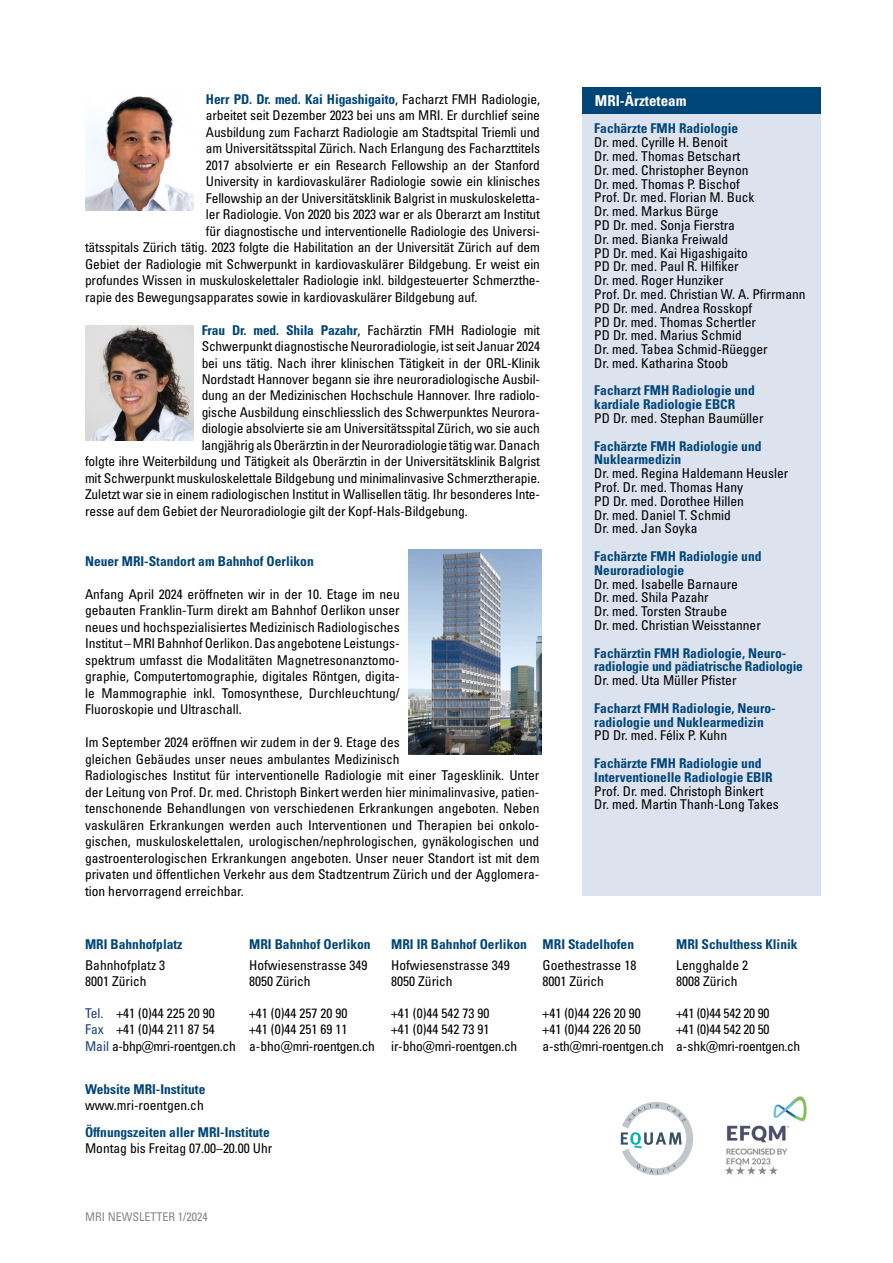
<style>
.page{position:relative;width:893px;height:1263px;background:#fff}
.page>*{position:absolute;margin:0;border:0;box-sizing:border-box;transform-origin:0 0}
.t1{font:700 condensed 15px "Univers LT Pro";color:#fff}
.t2{font:condensed 13.5px/13.8px "Univers LT Pro";letter-spacing:-.01em;color:#000}
.t3{font:700 condensed 13.5px/13.8px "Univers LT Pro";color:#004577}
.t4{font:condensed 12px "Univers LT Pro";color:#878787}
.s1{font-weight:400;color:#000}
.s2{font-weight:700;color:#004577}
.s3{color:#1c4078}
</style>
<div class="page">
<div style="left:582px;top:113px;width:239px;height:783px;background:#dce2ee"></div>
<div style="left:582px;top:87px;width:239px;height:26px;background:#004577"></div>
<img style="left:725px;top:1096px;width:82px;height:79px">
<svg style="left:621px;top:1102px;width:72px;height:73px"></svg>
<img style="left:86px;top:96px;width:107px;height:114px">
<img style="left:86px;top:325px;width:107px;height:116px">
<img style="left:408px;top:549px;width:133px;height:206px">
<p class="t3" style="left:206px;top:92px;width:336px">Herr PD. Dr. med. Kai Higashigaito<span class="s1">, Facharzt FMH Radiologie,</span></p>
<p class="t2" style="left:206px;top:108px;width:336px">arbeitet seit Dezember 2023 bei uns am MRI. Er durchlief seine</p>
<p class="t2" style="left:206px;top:124px;width:336px">Ausbildung zum Facharzt Radiologie am Stadtspital Triemli und</p>
<p class="t2" style="left:206px;top:141px;width:336px">am Universitätsspital Zürich. Nach Erlangung des Facharzttitels</p>
<p class="t2" style="left:206px;top:157px;width:336px">2017 absolvierte er ein Research Fellowship an der Stanford</p>
<p class="t2" style="left:206px;top:174px;width:336px">University in kardiovaskulärer Radiologie sowie ein klinisches</p>
<p class="t2" style="left:206px;top:190px;width:336px">Fellowship an der Universitätsklinik Balgrist in muskuloskeletta-</p>
<p class="t2" style="left:206px;top:207px;width:336px">ler Radiologie. Von 2020 bis 2023 war er als Oberarzt am Institut</p>
<p class="t2" style="left:206px;top:223px;width:336px">für diagnostische und interventionelle Radiologie des Universi-</p>
<p class="t2" style="left:85px;top:240px;width:456px">tätsspitals Zürich tätig. 2023 folgte die Habilitation an der Universität Zürich auf dem</p>
<p class="t2" style="left:85px;top:256px;width:456px">Gebiet der Radiologie mit Schwerpunkt in kardiovaskulärer Bildgebung. Er weist ein</p>
<p class="t2" style="left:85px;top:273px;width:457px">profundes Wissen in muskuloskelettaler Radiologie inkl. bildgesteuerter Schmerzthe-</p>
<p class="t2" style="left:85px;top:289px;width:394px">rapie des Bewegungsapparates sowie in kardiovaskulärer Bildgebung auf.</p>
<p class="t2" style="left:202px;top:322px;width:340px"><span class="s2">Frau Dr. med. Shila Pazahr</span>, Fachärztin FMH Radiologie mit</p>
<p class="t2" style="left:202px;top:339px;width:340px">Schwerpunkt diagnostische Neuroradiologie, ist seit Januar 2024</p>
<p class="t2" style="left:202px;top:355px;width:340px">bei uns tätig. Nach ihrer klinischen Tätigkeit in der ORL-Klinik</p>
<p class="t2" style="left:202px;top:372px;width:340px">Nordstadt Hannover begann sie ihre neuroradiologische Ausbil-</p>
<p class="t2" style="left:202px;top:388px;width:340px">dung an der Medizinischen Hochschule Hannover. Ihre radiolo-</p>
<p class="t2" style="left:202px;top:405px;width:340px">gische Ausbildung einschliesslich des Schwerpunktes Neurora-</p>
<p class="t2" style="left:202px;top:421px;width:340px">diologie absolvierte sie am Universitätsspital Zürich, wo sie auch</p>
<p class="t2" style="left:202px;top:438px;width:340px">langjährig als Oberärztin in der Neuroradiologie tätig war. Danach</p>
<p class="t2" style="left:85px;top:454px;width:456px">folgte ihre Weiterbildung und Tätigkeit als Oberärztin in der Universitätsklinik Balgrist</p>
<p class="t2" style="left:85px;top:471px;width:456px">mit Schwerpunkt muskuloskelettale Bildgebung und minimalinvasive Schmerztherapie.</p>
<p class="t2" style="left:85px;top:487px;width:456px">Zuletzt war sie in einem radiologischen Institut in Wallisellen tätig. Ihr besonderes Inte-</p>
<p class="t2" style="left:85px;top:504px;width:384px">resse auf dem Gebiet der Neuroradiologie gilt der Kopf-Hals-Bildgebung.</p>
<p class="t3" style="left:85px;top:554px;width:230px">Neuer MRI-Standort am Bahnhof Oerlikon</p>
<p class="t2" style="left:85px;top:585px;width:316px;line-height:16.5px;text-align:justify">Anfang April 2024 eröffneten wir in der 10. Etage im neu gebauten Franklin-Turm direkt am Bahnhof Oerlikon unser neues und hochspezialisiertes Medizinisch Radiologisches Institut – MRI Bahnhof Oerlikon. Das angebotene Leistungs&shy;spektrum umfasst die Modalitäten Magnetresonanztomo&shy;graphie, Computertomographie, digitales Röntgen, digita&shy;le Mammographie inkl. Tomosynthese, Durchleuchtung/ Fluoroskopie und Ultraschall.</p>
<p class="t2" style="left:85px;top:734px;width:456px;line-height:16.5px">Im September 2024 eröffnen wir zudem in der 9. Etage des<br>gleichen Gebäudes unser neues ambulantes Medizinisch<br>Radiologisches Institut für interventionelle Radiologie mit einer Tagesklinik. Unter der Leitung von Prof. Dr. med. Christoph Binkert werden hier minimalinvasive, patien&shy;tenschonende Behandlungen von verschiedenen Erkrankungen angeboten. Neben vaskulären Erkrankungen werden auch Interventionen und Therapien bei onkolo&shy;gischen, muskuloskelettalen, urologischen/nephrologischen, gynäkologischen und gastroenterologischen Erkrankungen angeboten. Unser neuer Standort ist mit dem privaten und öffentlichen Verkehr aus dem Stadtzentrum Zürich und der Agglomera&shy;tion hervorragend erreichbar.</p>
<p class="t1" style="left:595px;top:91px;width:93px">MRI-Ärzteteam</p>
<p class="t3" style="left:594px;top:122px;width:145px">Fachärzte FMH Radiologie</p>
<p class="t2" style="left:594px;top:135px;width:213px">Dr. med. Cyrille H. Benoit<br>Dr. med. Thomas Betschart<br>Dr. med. Christopher Beynon<br>Dr. med. Thomas P. Bischof<br>Prof. Dr. med. Florian M. Buck<br>Dr. med. Markus Bürge<br>PD Dr. med. Sonja Fierstra<br>Dr. med. Bianka Freiwald<br>PD Dr. med. Kai Higashigaito<br>PD Dr. med. Paul R. Hilfiker<br>Dr. med. Roger Hunziker<br>Prof. Dr. med. Christian W. A. Pfirrmann<br>PD Dr. med. Andrea Rosskopf<br>PD Dr. med. Thomas Schertler<br>PD Dr. med. Marius Schmid<br>Dr. med. Tabea Schmid-Rüegger<br>Dr. med. Katharina Stoob</p>
<p class="t3" style="left:594px;top:383px;width:162px">Facharzt FMH Radiologie und kardiale Radiologie EBCR</p>
<p class="t2" style="left:594px;top:411px;width:171px">PD Dr. med. Stephan Baumüller</p>
<p class="t3" style="left:594px;top:439px;width:169px">Fachärzte FMH Radiologie und<br>Nuklearmedizin</p>
<p class="t2" style="left:594px;top:466px;width:196px">Dr. med. Regina Haldemann Heusler<br>Prof. Dr. med. Thomas Hany<br>PD Dr. med. Dorothee Hillen<br>Dr. med. Daniel T. Schmid<br>Dr. med. Jan Soyka</p>
<p class="t3" style="left:594px;top:549px;width:169px">Fachärzte FMH Radiologie und<br>Neuroradiologie</p>
<p class="t2" style="left:594px;top:576px;width:168px">Dr. med. Isabelle Barnaure<br>Dr. med. Shila Pazahr<br>Dr. med. Torsten Straube<br>Dr. med. Christian Weisstanner</p>
<p class="t3" style="left:594px;top:646px;width:210px">Fachärztin FMH Radiologie, Neuro&shy;radiologie und pädiatrische Radiologie</p>
<p class="t2" style="left:594px;top:673px;width:144px">Dr. med. Uta Müller Pfister</p>
<p class="t3" style="left:594px;top:701px;width:183px">Facharzt FMH Radiologie, Neuro&shy;radiologie und Nuklearmedizin</p>
<p class="t2" style="left:594px;top:728px;width:134px">PD Dr. med. Félix P. Kuhn</p>
<p class="t3" style="left:594px;top:756px;width:180px">Fachärzte FMH Radiologie und<br>Interventionelle Radiologie EBIR</p>
<p class="t2" style="left:594px;top:783px;width:186px">Prof. Dr. med. Christoph Binkert<br>Dr. med. Martin Thanh-Long Takes</p>
<p class="t3" style="left:85px;top:937px;width:99px">MRI Bahnhofplatz</p>
<p class="t2" style="left:85px;top:956px;width:82px;line-height:16.2px">Bahnhofplatz 3<br>8001 Zürich</p>
<p class="t2" style="left:85px;top:1005px;width:152px;line-height:16.2px"><span class="s3">Tel.</span> +41 (0)44 225 20 90<br><span class="s3">Fax</span> +41 (0)44 211 87 54<br><span class="s3">Mail</span> a-bhp@mri-roentgen.ch</p>
<p class="t3" style="left:249px;top:937px;width:123px">MRI Bahnhof Oerlikon</p>
<p class="t2" style="left:249px;top:956px;width:120px;line-height:16.2px">Hofwiesenstrasse 349<br>8050 Zürich</p>
<p class="t2" style="left:249px;top:1005px;width:127px;line-height:16.2px">+41 (0)44 257 20 90<br>+41 (0)44 251 69 11 a-bho@mri-roentgen.ch</p>
<p class="t3" style="left:85px;top:1082px;width:122px">Website MRI-Institute</p>
<p class="t2" style="left:85px;top:1098px;width:120px">www.mri-roentgen.ch</p>
<p class="t3" style="left:85px;top:1125px;width:186px">Öffnungszeiten aller MRI-Institute</p>
<p class="t2" style="left:85px;top:1141px;width:189px">Montag bis Freitag 07.00–20.00 Uhr</p>
<p class="t3" style="left:391px;top:937px;width:137px">MRI IR Bahnhof Oerlikon</p>
<p class="t2" style="left:391px;top:956px;width:120px;line-height:16.2px">Hofwiesenstrasse 349<br>8050 Zürich</p>
<p class="t2" style="left:391px;top:1005px;width:127px;line-height:16.2px">+41 (0)44 542 73 90<br>+41 (0)44 542 73 91 ir-bho@mri-roentgen.ch</p>
<p class="t3" style="left:543px;top:937px;width:93px">MRI Stadelhofen</p>
<p class="t2" style="left:543px;top:956px;width:95px;line-height:16.2px">Goethestrasse 18<br>8001 Zürich</p>
<p class="t2" style="left:543px;top:1005px;width:123px;line-height:16.2px">+41 (0)44 226 20 90<br>+41 (0)44 226 20 50 a-sth@mri-roentgen.ch</p>
<p class="t3" style="left:676px;top:937px;width:123px">MRI Schulthess Klinik</p>
<p class="t2" style="left:676px;top:956px;width:73px;line-height:16.2px">Lengghalde 2<br>8008 Zürich</p>
<p class="t2" style="left:676px;top:1005px;width:126px;line-height:16.2px">+41 (0)44 542 20 90<br>+41 (0)44 542 20 50 a-shk@mri-roentgen.ch</p>
<p class="t4" style="left:85px;top:1209px;width:124px">MRI NEWSLETTER 1/2024</p>
</div>
